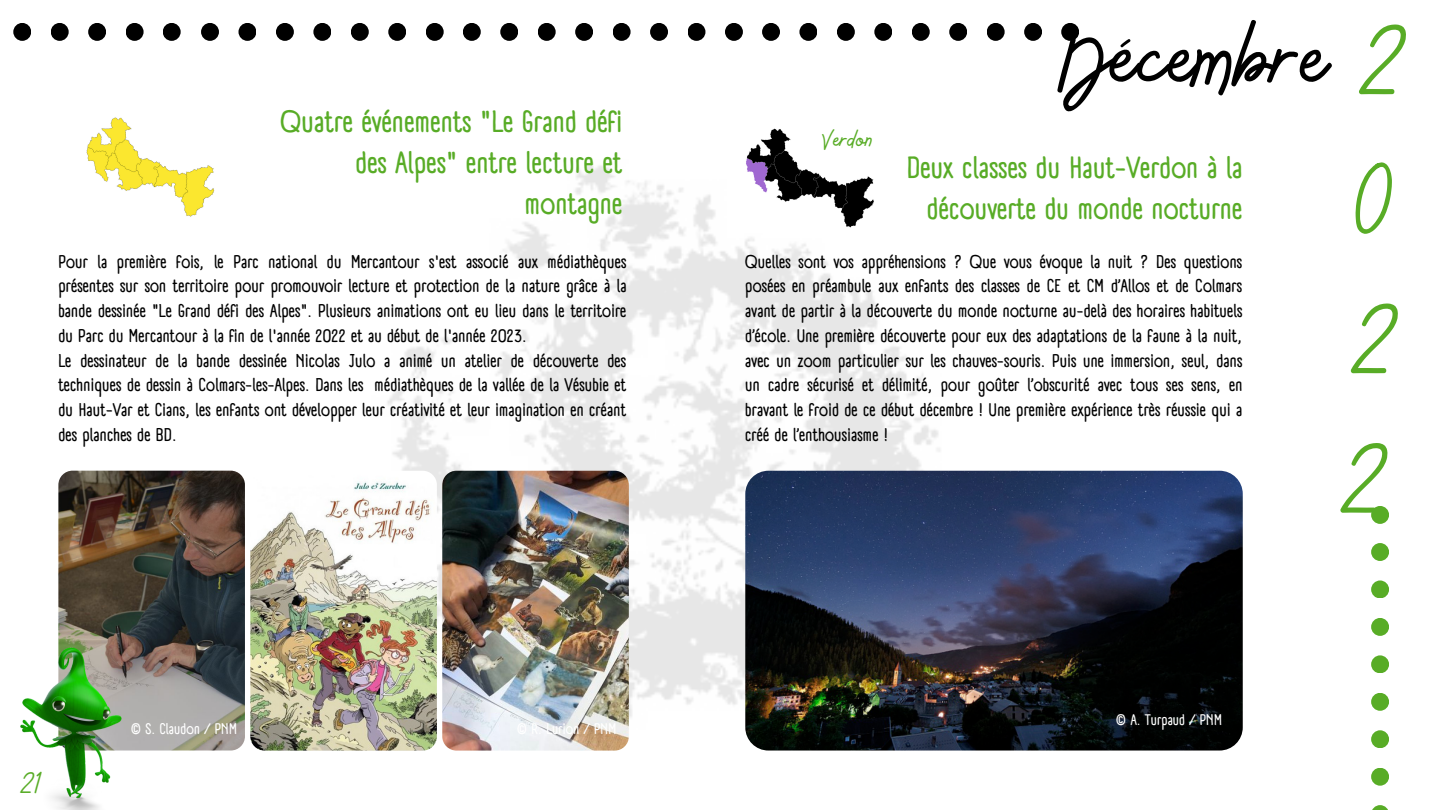
<style>
.page{position:relative;width:1440px;height:810px;background:#fff}
.page>*{position:absolute;margin:0;border:0;box-sizing:border-box;transform-origin:0 0}
.t1{font:100px/139.5px "Bellaboo";color:#000;text-align:justify}
.t2{font:700 30px/41.2px "A Day Without Sun Text";color:#58ac26;text-align:right}
.t3{font:30px "Bellaboo";color:#58ac26}
.t4{font:26px "Bellaboo";color:#58ac26}
.t5{font:700 18px/24.8px "A Day Without Sun Text";color:#000;text-align:justify}
.t6{font:700 15px "A Day Without Sun Text";color:#fff}
.s1{color:#58ac26}
</style>
<div class="page">
<img style="left:86px;top:117px;width:129px;height:100px">
<img style="left:745px;top:128px;width:129px;height:100px">
<img style="left:745px;top:471px;width:498px;height:280px;border-radius:23px">
<div style="left:1371px;top:506px;width:18px;height:18px;background:#58ac26;border-radius:50%"></div>
<div style="left:1371px;top:543px;width:18px;height:18px;background:#58ac26;border-radius:50%"></div>
<div style="left:1371px;top:580px;width:18px;height:18px;background:#58ac26;border-radius:50%"></div>
<div style="left:1371px;top:618px;width:18px;height:18px;background:#58ac26;border-radius:50%"></div>
<div style="left:1371px;top:655px;width:18px;height:18px;background:#58ac26;border-radius:50%"></div>
<div style="left:1371px;top:693px;width:18px;height:18px;background:#58ac26;border-radius:50%"></div>
<div style="left:1371px;top:730px;width:18px;height:18px;background:#58ac26;border-radius:50%"></div>
<div style="left:1371px;top:768px;width:18px;height:18px;background:#58ac26;border-radius:50%"></div>
<svg style="left:1372px;top:805px;width:16px;height:5px"></svg>
<div style="left:1061px;top:23px;width:18px;height:18px;background:#000;border-radius:50%"></div>
<div style="left:1024px;top:23px;width:18px;height:18px;background:#000;border-radius:50%"></div>
<div style="left:987px;top:23px;width:18px;height:18px;background:#000;border-radius:50%"></div>
<div style="left:949px;top:23px;width:18px;height:18px;background:#000;border-radius:50%"></div>
<div style="left:912px;top:23px;width:18px;height:18px;background:#000;border-radius:50%"></div>
<div style="left:874px;top:23px;width:18px;height:18px;background:#000;border-radius:50%"></div>
<div style="left:837px;top:23px;width:18px;height:18px;background:#000;border-radius:50%"></div>
<div style="left:799px;top:23px;width:18px;height:18px;background:#000;border-radius:50%"></div>
<div style="left:762px;top:23px;width:18px;height:18px;background:#000;border-radius:50%"></div>
<div style="left:725px;top:23px;width:18px;height:18px;background:#000;border-radius:50%"></div>
<div style="left:688px;top:23px;width:17px;height:18px;background:#000;border-radius:50%"></div>
<div style="left:650px;top:23px;width:18px;height:18px;background:#000;border-radius:50%"></div>
<div style="left:613px;top:23px;width:18px;height:18px;background:#000;border-radius:50%"></div>
<div style="left:575px;top:23px;width:18px;height:18px;background:#000;border-radius:50%"></div>
<div style="left:538px;top:23px;width:18px;height:18px;background:#000;border-radius:50%"></div>
<div style="left:500px;top:23px;width:18px;height:18px;background:#000;border-radius:50%"></div>
<div style="left:463px;top:23px;width:18px;height:18px;background:#000;border-radius:50%"></div>
<div style="left:426px;top:23px;width:18px;height:18px;background:#000;border-radius:50%"></div>
<div style="left:388px;top:23px;width:18px;height:18px;background:#000;border-radius:50%"></div>
<div style="left:351px;top:23px;width:18px;height:18px;background:#000;border-radius:50%"></div>
<div style="left:313px;top:23px;width:18px;height:18px;background:#000;border-radius:50%"></div>
<div style="left:276px;top:23px;width:18px;height:18px;background:#000;border-radius:50%"></div>
<div style="left:238px;top:23px;width:18px;height:18px;background:#000;border-radius:50%"></div>
<div style="left:201px;top:23px;width:18px;height:18px;background:#000;border-radius:50%"></div>
<div style="left:163px;top:23px;width:18px;height:18px;background:#000;border-radius:50%"></div>
<div style="left:126px;top:23px;width:18px;height:18px;background:#000;border-radius:50%"></div>
<div style="left:88px;top:23px;width:18px;height:18px;background:#000;border-radius:50%"></div>
<div style="left:51px;top:23px;width:18px;height:18px;background:#000;border-radius:50%"></div>
<div style="left:13px;top:23px;width:18px;height:18px;background:#000;border-radius:50%"></div>
<img style="left:442px;top:471px;width:187px;height:280px;border-radius:14px">
<img style="left:58px;top:471px;width:187px;height:280px;border-radius:14px">
<img style="left:250px;top:471px;width:187px;height:280px;border-radius:14px">
<img style="left:20px;top:620px;width:134px;height:190px">
<h2 class="t2" style="left:281px;top:101px;width:344px">Quatre événements "Le Grand défi des Alpes" entre lecture et montagne</h2>
<p class="t5" style="left:58px;top:249px;width:570px;text-align:left">Pour la première fois, le Parc national du Mercantour s'est associé aux médiathèques présentes sur son territoire pour promouvoir lecture et protection de la nature grâce à la bande dessinée "Le Grand défi des Alpes". Plusieurs animations ont eu lieu dans le territoire du Parc du Mercantour à la fin de l'année 2022 et au début de l'année 2023.<br>Le dessinateur de la bande dessinée Nicolas Julo a animé un atelier de découverte des techniques de dessin à Colmars-les-Alpes. Dans les médiathèques de la vallée de la Vésubie et du Haut-Var et Cians, les enfants ont développer leur créativité et leur imagination en créant des planches de BD.</p>
<h2 class="t3" style="left:23px;top:763px;width:22px">21</h2>
<p class="t6" style="left:131px;top:719px;width:108px">© S. Claudon / PNM</p>
<p class="t6" style="left:517px;top:719px;width:101px">© R. Lurion / PNM</p>
<h1 class="t1" style="left:1350px;top:-11px;width:63px;text-indent:-288px">Décembre <span class="s1">2<br>0<br>2<br>2</span></h1>
<h3 class="t4" style="left:823px;top:123px;width:52px">Verdon</h3>
<h2 class="t2" style="left:907px;top:147px;width:338px">Deux classes du Haut-Verdon à la découverte du monde nocturne</h2>
<p class="t5" style="left:745px;top:249px;width:499px">Quelles sont vos appréhensions ? Que vous évoque la nuit ? Des questions posées en préambule aux enfants des classes de CE et CM d’Allos et de Colmars avant de partir à la découverte du monde nocturne au-delà des horaires habituels d’école. Une première découverte pour eux des adaptations de la faune à la nuit, avec un zoom particulier sur les chauves-souris. Puis une immersion, seul, dans un cadre sécurisé et délimité, pour goûter l’obscurité avec tous ses sens, en bravant le froid de ce début décembre ! Une première expérience très réussie qui a créé de l’enthousiasme !</p>
<p class="t6" style="left:1116px;top:710px;width:108px">© A. Turpaud / PNM</p>
</div>
